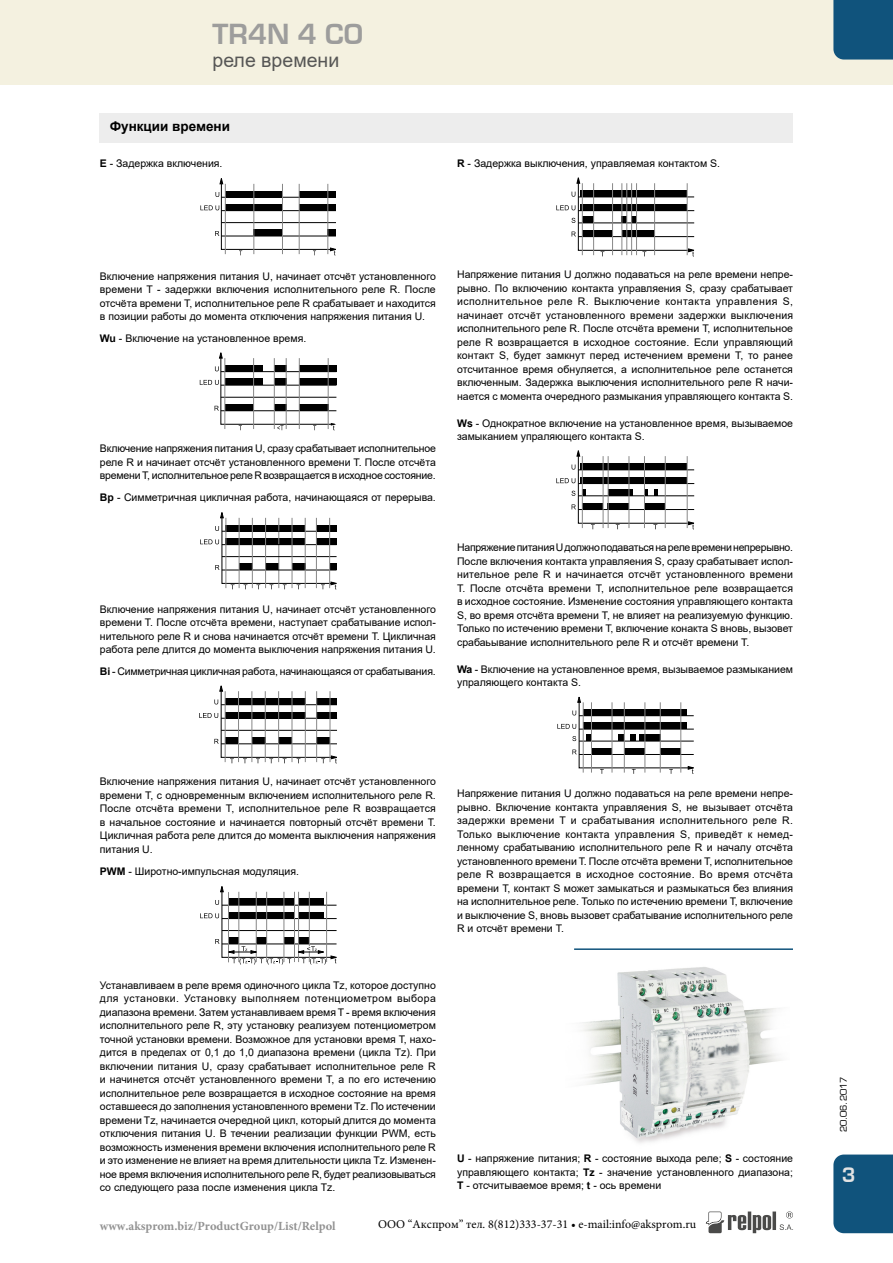
<style>
.page{position:relative;width:893px;height:1263px;background:#fff}
.page>*{position:absolute;margin:0;border:0;box-sizing:border-box;transform-origin:0 0}
.t1{font:700 27px "Euromode";color:#9d9d9c}
.t2{font:19.5px "Arial";color:#575756}
.t3{font:700 19.5px "Euromode";color:#e3e3e3}
.t4{font:700 13.5px "Arial";color:#000}
.t5{font:700 12.45px "Minion Pro";color:#929292}
.t6{font:12px "Minion Pro";color:#000}
.t7{font:10.5px/13.5px "Arial";color:#000;text-align:justify}
.t8{font:9px "Euromode";color:#000}
.s1{font-weight:700}
</style>
<div class="page">
<svg style="left:706px;top:1211px;width:87px;height:22px"></svg>
<div style="left:0;top:0;width:893px;height:85px;background:#f4f1e0"></div>
<div style="left:833px;top:1154px;width:60px;height:79px;background:#10537c"></div>
<div style="left:833px;top:0;width:60px;height:60px;background:#10537c"></div>
<img style="left:581px;top:967px;width:201px;height:176px">
<hr style="left:574px;top:948px;width:219px;height:2px;background:#10537c">
<svg style="left:200px;top:178px;width:136px;height:77px"></svg>
<div style="left:299px;top:365px;width:38px;height:7px;background:#000"></div>
<div style="left:299px;top:379px;width:38px;height:6px;background:#000"></div>
<svg style="left:200px;top:353px;width:136px;height:77px"></svg>
<hr style="left:253px;top:358px;width:1px;height:71px;background:#878787">
<hr style="left:328px;top:358px;width:1px;height:71px;background:#878787">
<hr style="left:299px;top:358px;width:1px;height:71px;background:#878787">
<hr style="left:286px;top:358px;width:1px;height:71px;background:#878787">
<hr style="left:274px;top:358px;width:1px;height:71px;background:#878787">
<hr style="left:225px;top:358px;width:1px;height:71px;background:#878787">
<svg style="left:200px;top:512px;width:137px;height:77px"></svg>
<svg style="left:199px;top:685px;width:138px;height:78px"></svg>
<svg style="left:200px;top:886px;width:137px;height:79px"></svg>
<div style="left:100px;top:113px;width:693px;height:29px;background:#ededed"></div>
<svg style="left:556px;top:177px;width:138px;height:79px"></svg>
<svg style="left:556px;top:451px;width:138px;height:78px"></svg>
<svg style="left:557px;top:696px;width:137px;height:78px"></svg>
<h1 class="t1" style="left:213px;top:18px;width:152px">TR4N 4 CO</h1>
<h2 class="t2" style="left:213px;top:46px;width:128px">реле времени</h2>
<p class="t4" style="left:110px;top:117px;width:122px">Функции времени</p>
<p class="t7" style="left:100px;top:157px;width:124px"><span class="s1">E</span> - Задержка включения.</p>
<p class="t7" style="left:457px;top:157px;width:265px"><span class="s1">R</span> - Задержка выключения, управляемая контактом S.</p>
<p class="t7" style="left:100px;top:269px;width:337px">Включение напряжения питания U, начинает отсчёт установленного времени T - задержки включения исполнительного реле R. После отсчёта времени Т, исполнительное реле R срабатывает и находится в позиции работы до момента отключения напряжения питания U.</p>
<p class="t7" style="left:100px;top:332px;width:208px"><span class="s1">Wu</span> - Включение на установленное время.</p>
<p class="t7" style="left:100px;top:442px;width:337px">Включение напряжения питания U, сразу срабатывает исполнительное реле R и начинает отсчёт установленного времени T. После отсчёта времени Т, исполнительное реле R возвращается в исходное состояние.</p>
<p class="t7" style="left:100px;top:491px;width:337px"><span class="s1">Bp</span> - Симметричная цикличная работа, начинающаяся от перерыва.</p>
<p class="t7" style="left:100px;top:602px;width:337px">Включение напряжения питания U, начинает отсчёт установленного времени T. После отсчёта времени, наступает срабатывание испол&shy;нительного реле R и снова начинается отсчёт времени Т. Цикличная работа реле длится до момента выключения напряжения питания U.</p>
<p class="t7" style="left:100px;top:665px;width:337px"><span class="s1">Bi</span> - Симметричная цикличная работа, начинающаяся от срабатывания.</p>
<p class="t7" style="left:457px;top:268px;width:338px">Напряжение питания U должно подаваться на реле времени непре&shy;рывно. По включению контакта управляения S, сразу срабатывает исполнительное реле R. Выключение контакта управления S, начинает отсчёт установленного времени задержки выключения исполнительного реле R. После отсчёта времени Т, исполнительное реле R возвращается в исходное состояние. Если управляющий контакт S, будет замкнут перед истечением времени Т, то ранее отсчитанное время обнуляется, a исполнительное реле останется включенным. Задержка выключения исполнительного реле R начи&shy;нается с момента очередного размыкания управляющего контакта S.</p>
<p class="t7" style="left:457px;top:416px;width:337px"><span class="s1">Ws</span> - Однократное включение на установленное время, вызываемое замыканием упраляющего контакта S.</p>
<p class="t7" style="left:457px;top:541px;width:338px">Напряжение питания U должно подаваться на реле времени непрерывно.<br>После включения контакта управляения S, сразу срабатывает испол&shy;нительное реле R и начинается отсчёт установленного времени T. После отсчёта времени Т, исполнительное реле возвращается в исходное состояние. Изменение состояния управляющего контакта S, во время отсчёта времени Т, не влияет на реализуемую функцию.<br>Только по истечению времени Т, включение конакта S вновь, вызовет срабаьывание исполнительного реле R и отсчёт времени Т.</p>
<p class="t7" style="left:457px;top:662px;width:337px"><span class="s1">Wa</span> - Включение на установленное время, вызываемое размыканием упраляющего контакта S.</p>
<p class="t7" style="left:100px;top:775px;width:337px">Включение напряжения питания U, начинает отсчёт установленного времени Т, с одновременным включением исполнительного реле R.<br>После отсчёта времени Т, исполнительное реле R возвращается в начальное состояние и начинается повторный отсчёт времени Т.<br>Цикличная работа реле длится до момента выключения напряжения питания U.</p>
<p class="t7" style="left:100px;top:864px;width:201px"><span class="s1">PWM</span> - Широтно-импульсная модуляция.</p>
<p class="t7" style="left:100px;top:978px;width:337px">Устанавливаем в реле время одиночного цикла Tz, которое доступно для установки. Установку выполняем потенциометром выбора диапазона времени. Затем устанавливаем время T - время включения исполнительного реле R, эту установку реализуем потенциометром точной установки времени. Возможное для установки время T, нахо&shy;дится в пределах от 0,1 до 1,0 диапазона времени (цикла Tz). При включении питания U, сразу срабатывает исполнительное реле R и начинется отсчёт установленного времени T, а по его истечению исполнительное реле возвращается в исходное состояние на время оставшееся до заполнения установленного времени Tz. По истечении времени Tz, начинается очередной цикл, который длится до момента отключения питания U. В течении реализации функции PWM, есть возможность изменения времени включения исполнительного реле R и это изменение не влияет на время длительности цикла Tz. Изменен&shy;ное время включения исполнительного реле R, будет реализовываться со следующего раза после изменения цикла Tz.</p>
<p class="t7" style="left:457px;top:787px;width:337px;text-align:left">Напряжение питания U должно подаваться на реле времени непре---- рывно. Включение контакта управляения S, не вызывает отсчёта задержки времени Т и срабатывания исполнительного реле R.<br>Только выключение контакта управления S, приведёт к немед&shy;ленному срабатыванию исполнительного реле R и началу отсчёта установленного времени T. После отсчёта времени Т, исполнительное реле R возвращается в исходное состояние. Во время отсчёта времени Т, контакт S может замыкаться и размыкаться без влияния на исполнительное реле. Только по истечению времени Т, включение и выключение S, вновь вызовет срабатывание исполнительного реле R и отсчёт времени Т.</p>
<p class="t7" style="left:457px;top:1152px;width:337px"><span class="s1">U</span> - напряжение питания; <span class="s1">R</span> - состояние выхода реле; <span class="s1">S</span> - состояние управляющего контакта; <span class="s1">Tz</span> - значение установленного диапазона; <span class="s1">T</span> - отсчитываемое время; <span class="s1">t</span> - ось времени</p>
<p class="t5" style="left:100px;top:1217px;width:237px">www.aksprom.biz/ProductGroup/List/Relpol</p>
<p class="t6" style="left:378px;top:1216px;width:319px">ООО “Акспром” тел. 8(812)333-37-31 • e-mail:info@aksprom.ru</p>
<p class="t8" style="left:838px;top:1132px;width:57px;rotate:-90deg">20.06.2017</p>
<h2 class="t3" style="left:842px;top:1163px;width:15px">3</h2>
</div>
